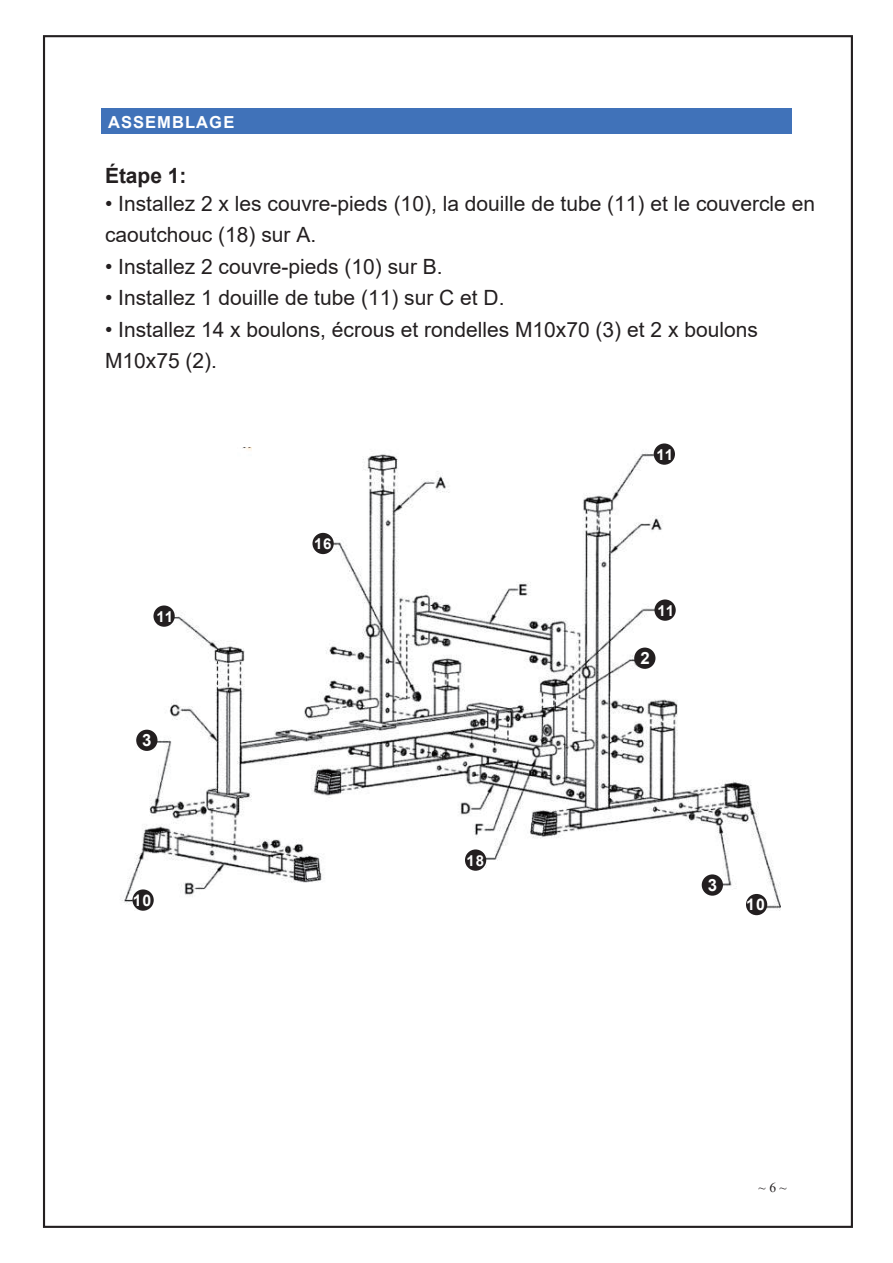
<style>
.page{position:relative;width:893px;height:1263px;background:#fff}
.page>*{position:absolute;margin:0;border:0;box-sizing:border-box;transform-origin:0 0}
.t1{font:21px/31.5px "Arial";color:#231f20}
.t2{font:700 21px "Arial";letter-spacing:-.005em;color:#231f20}
.t3{font:700 16.8px "Arial";color:#fff}
.t4{font:700 16.5px "Arial";letter-spacing:.06em;color:#fff}
.t5{font:700 15.9px "Arial";color:#fff}
.t6{font:700 15px "Arial";color:#fff}
.t7{font:13.5px "Times New Roman";color:#231f20}
</style>
<div class="page">
<img style="left:121px;top:447px;width:660px;height:464px">
<div style="left:634px;top:648px;width:21px;height:21px;background:#231f20;border-radius:50%"></div>
<div style="left:136px;top:730px;width:21px;height:21px;background:#231f20;border-radius:50%"></div>
<div style="left:702px;top:874px;width:21px;height:22px;background:#231f20;border-radius:50%"></div>
<div style="left:654px;top:443px;width:21px;height:22px;background:#231f20;border-radius:50%"></div>
<div style="left:654px;top:599px;width:22px;height:22px;background:#231f20;border-radius:50%"></div>
<div style="left:153px;top:605px;width:22px;height:22px;background:#231f20;border-radius:50%"></div>
<div style="left:312px;top:533px;width:22px;height:21px;background:#231f20;border-radius:50%"></div>
<div style="left:465px;top:849px;width:21px;height:22px;background:#231f20;border-radius:50%"></div>
<div style="left:746px;top:894px;width:21px;height:21px;background:#231f20;border-radius:50%"></div>
<div style="left:132px;top:889px;width:22px;height:22px;background:#231f20;border-radius:50%"></div>
<div style="left:106px;top:113px;width:681px;height:21px;background:#4072b9"></div>
<svg style="left:101px;top:108px;width:5px;height:5px"></svg>
<div style="left:106px;top:108px;width:681px;height:5px;background:#4072b9"></div>
<svg style="left:787px;top:108px;width:5px;height:5px"></svg>
<div style="left:101px;top:113px;width:5px;height:21px;background:#4072b9"></div>
<div style="left:787px;top:113px;width:5px;height:21px;background:#4072b9"></div>
<p class="t4" style="left:108px;top:111px;width:128px">ASSEMBLAGE</p>
<p class="t2" style="left:105px;top:161px;width:83px">Étape 1:</p>
<p class="t1" style="left:105px;top:188px;width:712px">• Installez 2 x les couvre-pieds (10), la douille de tube (11) et le couvercle en caoutchouc (18) sur A.</p>
<p class="t1" style="left:105px;top:251px;width:339px">• Installez 2 couvre-pieds (10) sur B.</p>
<p class="t1" style="left:105px;top:282px;width:401px">• Installez 1 douille de tube (11) sur C et D.</p>
<p class="t1" style="left:105px;top:314px;width:654px">• Installez 14 x boulons, écrous et rondelles M10x70 (3) et 2 x boulons<br>M10x75 (2).</p>
<p class="t6" style="left:156px;top:606px;width:18px">11</p>
<p class="t3" style="left:142px;top:728px;width:11px">3</p>
<p class="t5" style="left:133px;top:889px;width:20px">10</p>
<p class="t6" style="left:314px;top:533px;width:19px">16</p>
<p class="t6" style="left:467px;top:850px;width:19px">18</p>
<p class="t6" style="left:657px;top:444px;width:18px">11</p>
<p class="t6" style="left:657px;top:600px;width:18px">11</p>
<p class="t3" style="left:640px;top:646px;width:11px">2</p>
<p class="t3" style="left:708px;top:873px;width:11px">3</p>
<p class="t5" style="left:746px;top:893px;width:20px">10</p>
<p class="t7" style="left:759px;top:1177px;width:30px">~6~</p>
</div>
